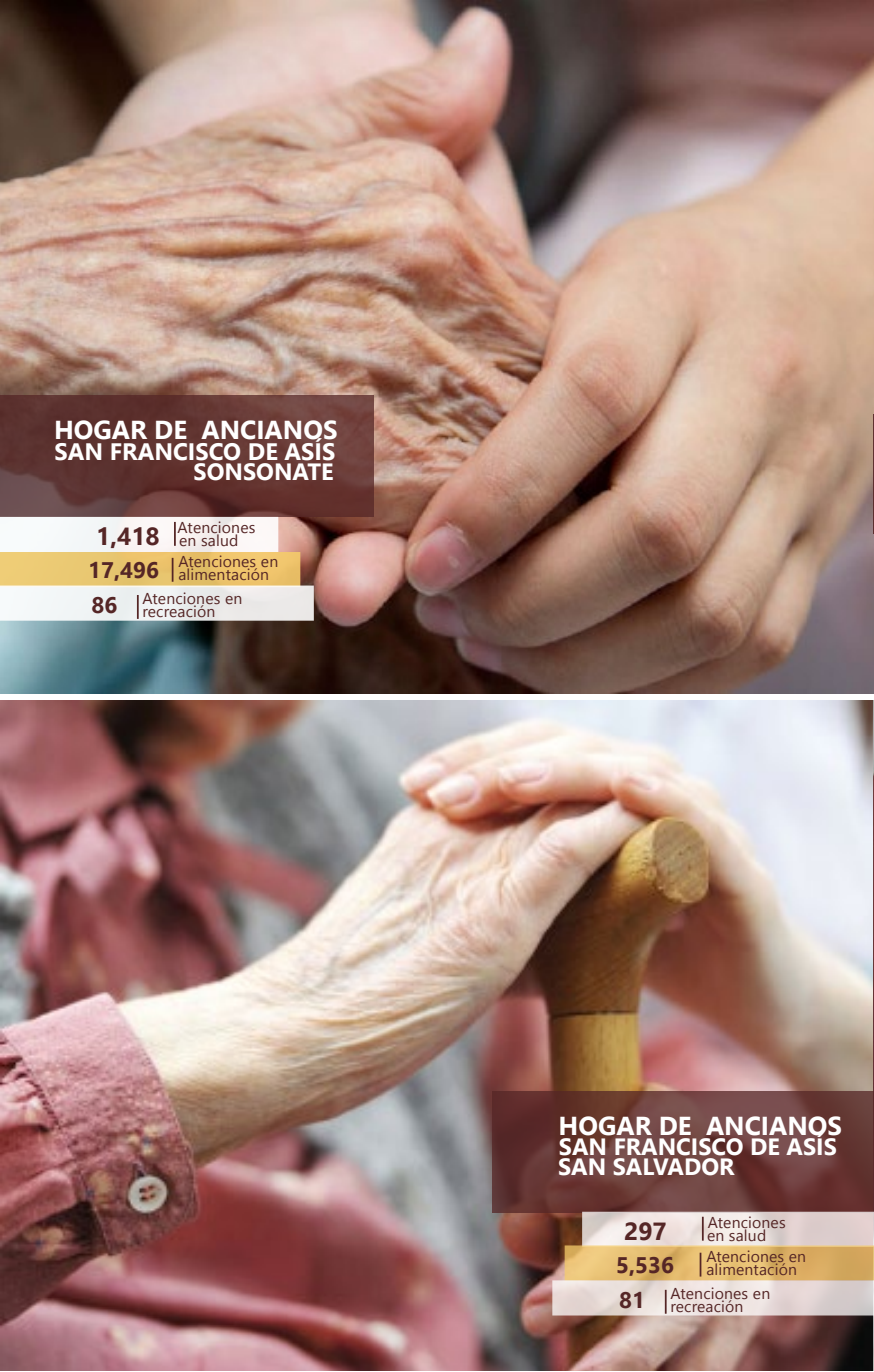
<style>
.page{position:relative;width:874px;height:1372px;background:#fff}
.page>*{position:absolute;margin:0;border:0;box-sizing:border-box;transform-origin:0 0}
.t1{font:700 25.88px "Nirmala UI";color:#fff}
.t2{font:700 24.75px "Nirmala UI";color:#552626}
.t3{font:700 23.62px "Nirmala UI";color:#fff}
.t4{font:700 23.4px/20px "Nirmala UI";color:#fff}
.t5{font:700 22.5px/35.1px "Nirmala UI";color:#552626}
.t6{font:15.75px/34.4px "Nirmala UI";letter-spacing:.01em;color:#552626}
</style>
<div class="page">
<img style="left:0;top:700px;width:874px;height:670px">
<img style="left:0;top:0;width:874px;height:694px">
<svg style="left:0;top:395px;width:373px;height:122px;background:#633835"></svg>
<svg style="left:0;top:517px;width:314px;height:103px"></svg>
<hr style="left:137px;top:595px;width:2px;height:24px;background:#552626">
<svg style="left:492px;top:1091px;width:382px;height:121px;background:#6a3c39"></svg>
<svg style="left:552px;top:1211px;width:322px;height:104px;background:#ddc6ac"></svg>
<hr style="left:873px;top:415px;width:1px;height:119px;background:#552626">
<h1 class="t1" style="left:54px;top:408px;width:285px">HOGAR DE ANCIANOS</h1>
<h3 class="t3" style="left:55px;top:432px;width:282px">SAN FRANCISCO DE ASÍS</h3>
<h3 class="t4" style="left:193px;top:460px;width:142px">SONSONATE</h3>
<p class="t6" style="left:177px;top:509px;width:102px">Atenciones<br>Atenciones en</p>
<p class="t6" style="left:142px;top:580px;width:101px">Atenciones en</p>
<h2 class="t2" style="left:96px;top:516px;width:65px">1,418</h2>
<h3 class="t5" style="left:88px;top:551px;width:72px">17,496<br>86</h3>
<p class="t6" style="left:179px;top:522px;width:61px">en salud</p>
<p class="t6" style="left:178px;top:556px;width:92px">alimentación</p>
<p class="t6" style="left:142px;top:593px;width:74px">recreación</p>
<h1 class="t1" style="left:558px;top:1103px;width:285px">HOGAR DE ANCIANOS</h1>
<h3 class="t4" style="left:558px;top:1135px;width:280px">SAN FRANCISCO DE ASÍS<br>SAN SALVADOR</h3>
<p class="t6" style="left:706px;top:1204px;width:101px">Atenciones<br>Atenciones en</p>
<p class="t6" style="left:670px;top:1275px;width:101px">Atenciones en</p>
<h2 class="t2" style="left:624px;top:1210px;width:44px">297</h2>
<h3 class="t5" style="left:616px;top:1245px;width:59px">5,536<br>81</h3>
<p class="t6" style="left:707px;top:1216px;width:61px">en salud</p>
<p class="t6" style="left:706px;top:1250px;width:92px">alimentación</p>
<p class="t6" style="left:670px;top:1287px;width:74px">recreación</p>
</div>
